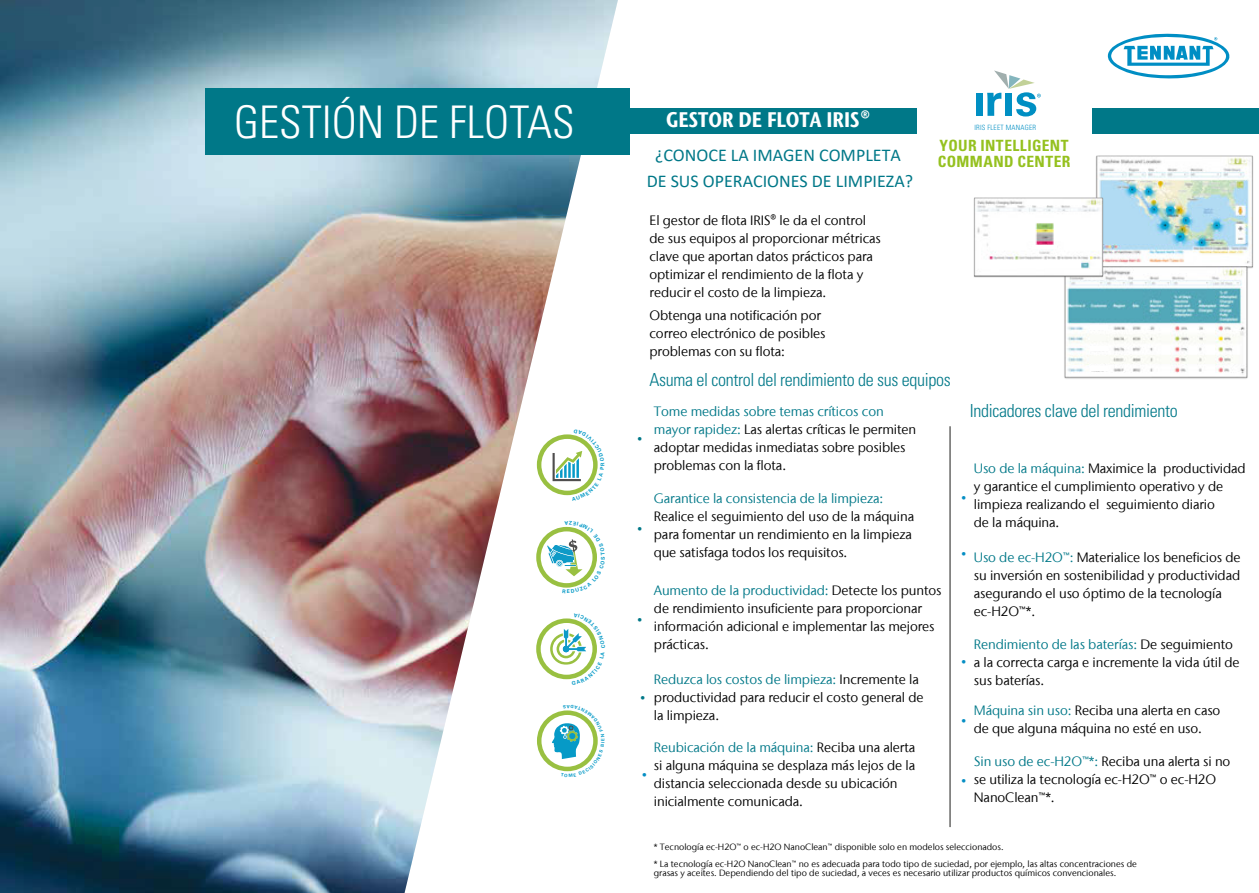
<style>
.page{position:relative;width:1259px;height:893px;background:#fff}
.page>*{position:absolute;margin:0;border:0;box-sizing:border-box;transform-origin:0 0}
.t1{font:300 condensed 45px "Univers LT Std";color:#fff}
.t2{font:700 condensed 21px "Stone Sans IIITC Com";color:#fff}
.t3{font:300 condensed 18px "Univers LT Std";letter-spacing:-.02em;color:#007888}
.t4{font:18px/25.8px "Calibri";color:#007888;text-align:center}
.t5{font:700 condensed 15.45px/16px "Univers LT Std";letter-spacing:.025em;color:#95c11f}
.t6{font:13.5px/18px "Stone Sans IIITC Com";letter-spacing:-.01em;color:#000}
.t7{font:13.5px "Stone Sans IIITC Com";letter-spacing:-.01em;color:#007888}
.t8{font:12px "Stone Sans IIITC Com";color:#058ec4}
.t9{font:12px "Stone Sans IIITC Com";color:#007888}
.t10{font:9px/17.5px "Stone Sans IIITC Com";color:#010001}
.t11{font:300 condensed 7.2px "Univers LT Std";letter-spacing:.03em;color:#008fc3}
.s1{color:#007888}
</style>
<div class="page">
<div style="left:629px;top:108px;width:630px;height:26px;background:#007888"></div>
<img style="left:0;top:0;width:618px;height:893px">
<div style="left:917px;top:48px;width:174px;height:118px;background:#fff"></div>
<div style="left:976px;top:93px;width:7px;height:23px;background:#008fc3"></div>
<svg style="left:987px;top:70px;width:53px;height:47px"></svg>
<div style="left:205px;top:88px;width:424px;height:67px;background:#007888"></div>
<svg style="left:1107px;top:33px;width:123px;height:46px"></svg>
<img style="left:1096px;top:155px;width:158px;height:114px">
<div style="left:537px;top:434px;width:60px;height:61px;border:4px solid #99c041;border-radius:50%"></div>
<img style="left:1064px;top:264px;width:185px;height:115px">
<hr style="left:1090px;top:326px;width:18px;height:4px;background:#fff">
<div style="left:1090px;top:346px;width:18px;height:5px;background:#fff"></div>
<div style="left:1090px;top:366px;width:18px;height:5px;background:#fff"></div>
<div style="left:1090px;top:336px;width:16px;height:5px;background:#fafbf6"></div>
<div style="left:1089px;top:356px;width:19px;height:6px;background:#fafbf6"></div>
<img style="left:973px;top:196px;width:131px;height:82px">
<hr style="left:1032px;top:245px;width:25px;height:3px;background:#fff">
<svg style="left:538px;top:529px;width:57px;height:56px"></svg>
<div style="left:536px;top:527px;width:61px;height:61px;border:4px solid #99c041;border-radius:50%"></div>
<svg style="left:538px;top:621px;width:57px;height:56px"></svg>
<div style="left:536px;top:618px;width:61px;height:61px;border:4px solid #99c041;border-radius:50%"></div>
<svg style="left:539px;top:713px;width:56px;height:56px"></svg>
<div style="left:537px;top:710px;width:61px;height:61px;border:4px solid #99c041;border-radius:50%"></div>
<hr style="left:949px;top:426px;width:1px;height:401px;background:#1d1d1b">
<svg style="left:552px;top:429px;width:52px;height:72px"></svg>
<svg style="left:546px;top:521px;width:59px;height:72px"></svg>
<svg style="left:550px;top:613px;width:55px;height:72px"></svg>
<svg style="left:551px;top:705px;width:53px;height:72px"></svg>
<h1 class="t1" style="left:234px;top:95px;width:342px">GESTIÓN DE FLOTAS</h1>
<h2 class="t2" style="left:666px;top:107px;width:205px">GESTOR DE FLOTA IRIS®</h2>
<h3 class="t4" style="left:647px;top:142px;width:268px">¿CONOCE LA IMAGEN COMPLETA<br>DE SUS OPERACIONES DE LIMPIEZA?</h3>
<p class="t6" style="left:649px;top:211px;width:233px">El gestor de flota IRIS® le da el control de sus equipos al proporcionar métricas clave que aportan datos prácticos para optimizar el rendimiento de la flota y reducir el costo de la limpieza.</p>
<p class="t6" style="left:649px;top:306px;width:177px">Obtenga una notificación por correo electrónico de posibles problemas con su flota:</p>
<p class="t11" style="left:974px;top:123px;width:63px">IRIS FLEET MANAGER</p>
<p class="t5" style="left:937px;top:137px;width:134px">YOUR INTELLIGENT<br>COMMAND CENTER</p>
<p class="t9" style="left:637px;top:432px;width:7px">•</p>
<p class="t9" style="left:637px;top:521px;width:7px">•</p>
<h3 class="t3" style="left:649px;top:369px;width:303px">Asuma el control del rendimiento de sus equipos</h3>
<p class="t6" style="left:654px;top:402px;width:264px"><span class="s1">Tome medidas sobre temas críticos con mayor rapidez:</span> Las alertas críticas le permiten adoptar medidas inmediatas sobre posibles problemas con la flota.</p>
<p class="t7" style="left:654px;top:490px;width:231px">Garantice la consistencia de la limpieza:</p>
<p class="t6" style="left:654px;top:507px;width:262px">Realice el seguimiento del uso de la máquina para fomentar un rendimiento en la limpieza que satisfaga todos los requisitos.</p>
<p class="t9" style="left:637px;top:612px;width:7px">•</p>
<p class="t6" style="left:654px;top:581px;width:289px"><span class="s1">Aumento de la productividad:</span> Detecte los puntos de rendimiento insuficiente para proporcionar información adicional e implementar las mejores prácticas.</p>
<p class="t9" style="left:640px;top:690px;width:7px">•</p>
<p class="t8" style="left:641px;top:767px;width:7px">•</p>
<p class="t6" style="left:654px;top:670px;width:271px"><span class="s1">Reduzca los costos de limpieza:</span> Incremente la productividad para reducir el costo general de la limpieza.</p>
<p class="t6" style="left:654px;top:738px;width:263px"><span class="s1">Reubicación de la máquina:</span> Reciba una alerta si alguna máquina se desplaza más lejos de la distancia seleccionada desde su ubicación inicialmente comunicada.</p>
<h3 class="t3" style="left:970px;top:399px;width:209px">Indicadores clave del rendimiento</h3>
<p class="t6" style="left:974px;top:460px;width:273px"><span class="s1">Uso de la máquina:</span> Maximice la productividad y garantice el cumplimiento operativo y de limpieza realizando el seguimiento diario<br>de la máquina.</p>
<p class="t6" style="left:974px;top:548px;width:268px;text-indent:-13px"><sup>•</sup> <span class="s1">Uso de ec-H2O™:</span> Materialice los beneficios de su inversión en sostenibilidad y productividad asegurando el uso óptimo de la tecnología ec-H2O™*.</p>
<p class="t8" style="left:961px;top:490px;width:7px">•</p>
<p class="t8" style="left:961px;top:654px;width:7px">•</p>
<p class="t8" style="left:961px;top:713px;width:7px">•</p>
<p class="t8" style="left:961px;top:773px;width:7px">•</p>
<p class="t6" style="left:974px;top:635px;width:267px"><span class="s1">Rendimiento de las baterías:</span> De seguimiento a la correcta carga e incremente la vida útil de sus baterías.</p>
<p class="t6" style="left:974px;top:701px;width:248px"><span class="s1">Máquina sin uso:</span> Reciba una alerta en caso de que alguna máquina no esté en uso.</p>
<p class="t6" style="left:974px;top:752px;width:258px"><span class="s1">Sin uso de ec-H2O™*:</span> Reciba una alerta si no se utiliza la tecnología ec-H2O™ o ec-H2O<br>NanoClean™*.</p>
<p class="t10" style="left:654px;top:838px;width:484px">* Tecnología ec-H2O™ o ec-H2O NanoClean™ disponible solo en modelos seleccionados.<br>* La tecnología ec-H2O NanoClean™ no es adecuada para todo tipo de suciedad, por ejemplo, las altas concentraciones de</p>
<p class="t10" style="left:654px;top:864px;width:464px">grasas y aceites. Dependiendo del tipo de suciedad, a veces es necesario utilizar productos químicos convencionales.</p>
</div>
